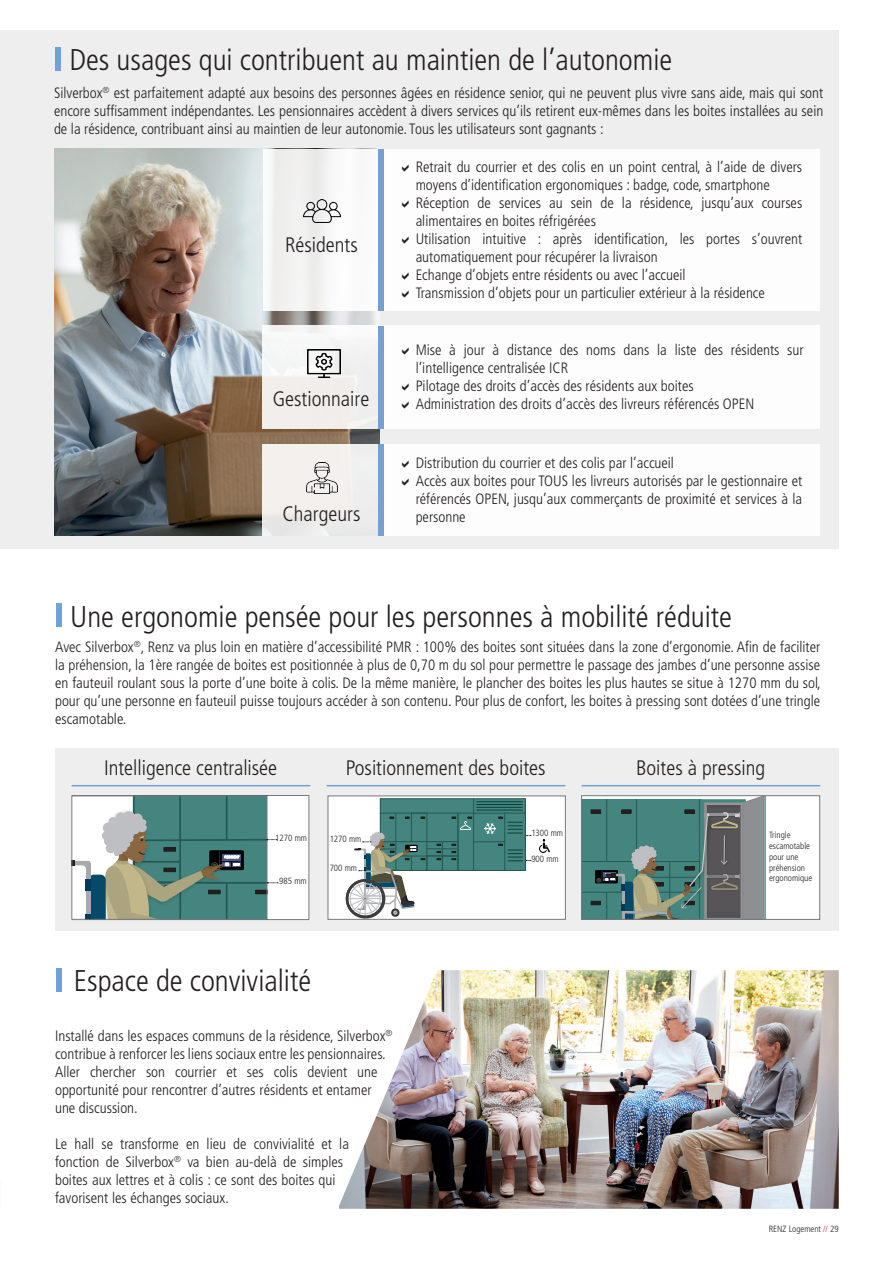
<style>
.page{position:relative;width:893px;height:1263px;background:#fff}
.page>*{position:absolute;margin:0;border:0;box-sizing:border-box;transform-origin:0 0}
.t1{font:300 condensed 30px "Frutiger LT Pro";color:#231f20}
.t2{font:300 condensed 21px "Frutiger LT Pro";color:#231f20}
.t3{font:300 condensed 15px/18px "Frutiger LT Pro";color:#231f20}
.t4{font:300 condensed 9px/10.8px "Frutiger LT Pro";color:#231f20}
.s1{color:#c51a35}
</style>
<div class="page">
<div style="left:55px;top:748px;width:784px;height:182px;background:#eeeeef"></div>
<div style="left:72px;top:795px;width:237px;height:125px;background:#fff;border:1px solid #76787b"></div>
<div style="left:0;top:30px;width:839px;height:519px;background:#eeeeef"></div>
<img style="left:339px;top:970px;width:500px;height:239px">
<div style="left:56px;top:968px;width:5px;height:24px;background:#72a1d5"></div>
<div style="left:56px;top:603px;width:6px;height:24px;background:#72a1d5"></div>
<hr style="left:582px;top:785px;width:238px;height:1px;background:#72a1d5">
<hr style="left:327px;top:785px;width:238px;height:1px;background:#72a1d5">
<hr style="left:72px;top:785px;width:238px;height:1px;background:#72a1d5">
<img style="left:55px;top:149px;width:324px;height:387px">
<div style="left:55px;top:48px;width:5px;height:23px;background:#72a1d5"></div>
<div style="left:263px;top:149px;width:557px;height:161px;background:#fff"></div>
<img style="left:304px;top:199px;width:36px;height:23px">
<div style="left:378px;top:149px;width:6px;height:161px;background:#72a1d5"></div>
<div style="left:263px;top:444px;width:557px;height:92px;background:linear-gradient(to right,#f3f2f1,#fff)"></div>
<div style="left:378px;top:444px;width:6px;height:92px;background:#72a1d5"></div>
<img style="left:307px;top:462px;width:30px;height:32px">
<div style="left:263px;top:325px;width:557px;height:104px;background:#fff"></div>
<div style="left:378px;top:326px;width:6px;height:103px;background:#72a1d5"></div>
<img style="left:308px;top:350px;width:32px;height:28px">
<div style="left:328px;top:796px;width:237px;height:123px;background:#fff"></div>
<div style="left:582px;top:796px;width:238px;height:123px;background:#fff"></div>
<div style="left:582px;top:892px;width:25px;height:27px;background:#44867f"></div>
<div style="left:582px;top:861px;width:25px;height:31px;background:#44867f"></div>
<hr style="left:582px;top:861px;width:55px;height:1px;background:#255a55">
<hr style="left:582px;top:892px;width:55px;height:1px;background:#255a55">
<svg style="left:584px;top:797px;width:182px;height:120px;background:#5e807b"></svg>
<div style="left:581px;top:795px;width:239px;height:124px;border:1px solid #76787b"></div>
<svg style="left:72px;top:796px;width:206px;height:123px"></svg>
<svg style="left:343px;top:798px;width:188px;height:121px"></svg>
<svg style="left:540px;top:839px;width:10px;height:13px"></svg>
<svg style="left:402px;top:460px;width:7px;height:8px"></svg>
<svg style="left:402px;top:478px;width:7px;height:8px"></svg>
<p class="t1" style="left:69px;top:43px;width:604px">Des usages qui contribuent au maintien de l’autonomie</p>
<p class="t3" style="left:54px;top:84px;width:771px;text-align:justify">Silverbox<sup>®</sup> est parfaitement adapté aux besoins des personnes âgées en résidence senior, qui ne peuvent plus vivre sans aide, mais qui sont encore suffisamment indépendantes. Les pensionnaires accèdent à divers services qu’ils retirent eux-mêmes dans les boites installées au sein de la résidence, contribuant ainsi au maintien de leur autonomie. Tous les utilisateurs sont gagnants :</p>
<p class="t2" style="left:285px;top:233px;width:74px">Résidents</p>
<p class="t3" style="left:416px;top:158px;width:388px">Retrait du courrier et des colis en un point central, à l’aide de divers moyens d’identification ergonomiques : badge, code, smartphone</p>
<p class="t3" style="left:416px;top:194px;width:388px">Réception de services au sein de la résidence, jusqu’aux courses alimentaires en boites réfrigérées</p>
<p class="t3" style="left:416px;top:230px;width:388px">Utilisation intuitive : après identification, les portes s’ouvrent automatiquement pour récupérer la livraison</p>
<p class="t3" style="left:416px;top:266px;width:271px">Echange d’objets entre résidents ou avec l’accueil</p>
<p class="t3" style="left:416px;top:284px;width:351px">Transmission d’objets pour un particulier extérieur à la résidence</p>
<p class="t3" style="left:416px;top:341px;width:389px">Mise à jour à distance des noms dans la liste des résidents sur l’intelligence centralisée ICR</p>
<p class="t3" style="left:416px;top:377px;width:280px">Pilotage des droits d’accès des résidents aux boites</p>
<p class="t2" style="left:273px;top:387px;width:98px">Gestionnaire</p>
<p class="t3" style="left:416px;top:395px;width:340px">Administration des droits d’accès des livreurs référencés OPEN</p>
<p class="t3" style="left:416px;top:454px;width:260px">Distribution du courrier et des colis par l’accueil</p>
<p class="t3" style="left:416px;top:472px;width:388px">Accès aux boites pour TOUS les livreurs autorisés par le gestionnaire et référencés OPEN, jusqu’aux commerçants de proximité et services à la</p>
<p class="t2" style="left:283px;top:502px;width:79px">Chargeurs</p>
<p class="t3" style="left:416px;top:508px;width:52px">personne</p>
<p class="t1" style="left:70px;top:599px;width:663px">Une ergonomie pensée pour les personnes à mobilité réduite</p>
<p class="t3" style="left:55px;top:638px;width:767px;text-align:justify">Avec Silverbox<sup>®</sup>, Renz va plus loin en matière d’accessibilité PMR : 100% des boites sont situées dans la zone d’ergonomie. Afin de faciliter la préhension, la 1ère rangée de boites est positionnée à plus de 0,70 m du sol pour permettre le passage des jambes d’une personne assise en fauteuil roulant sous la porte d’une boite à colis. De la même manière, le plancher des boites les plus hautes se situe à 1270 mm du sol, pour qu’une personne en fauteuil puisse toujours accéder à son contenu. Pour plus de confort, les boites à pressing sont dotées d’une tringle escamotable.</p>
<p class="t2" style="left:104px;top:756px;width:175px">Intelligence centralisée</p>
<p class="t2" style="left:346px;top:756px;width:201px">Positionnement des boites</p>
<p class="t2" style="left:636px;top:756px;width:131px">Boites à pressing</p>
<p class="t4" style="left:275px;top:832px;width:33px">1270 mm</p>
<p class="t4" style="left:279px;top:875px;width:29px">985 mm</p>
<p class="t4" style="left:330px;top:834px;width:33px">1270 mm</p>
<p class="t4" style="left:330px;top:863px;width:29px">700 mm</p>
<p class="t1" style="left:74px;top:963px;width:239px">Espace de convivialité</p>
<p class="t3" style="left:55px;top:1027px;width:339px">Installé dans les espaces communs de la résidence, Silverbox<sup>® </sup>contribue à renforcer les liens sociaux entre les pensionnaires.<br>Aller chercher son courrier et ses colis devient une opportunité pour rencontrer d’autres résidents et entamer une discussion.</p>
<p class="t3" style="left:55px;top:1135px;width:295px">Le hall se transforme en lieu de convivialité et la fonction de Silverbox<sup>®</sup> va bien au-delà de simples boites aux lettres et à colis : ce sont des boites qui favorisent les échanges sociaux.</p>
<p class="t4" style="left:531px;top:827px;width:33px">1300 mm</p>
<p class="t4" style="left:531px;top:854px;width:29px">900 mm</p>
<p class="t4" style="left:769px;top:830px;width:43px">Tringle escamotable</p>
<p class="t4" style="left:769px;top:851px;width:45px">pour une préhension ergonomique</p>
<p class="t4" style="left:769px;top:1224px;width:71px">RENZ Logement <span class="s1">//</span> 29</p>
</div>
